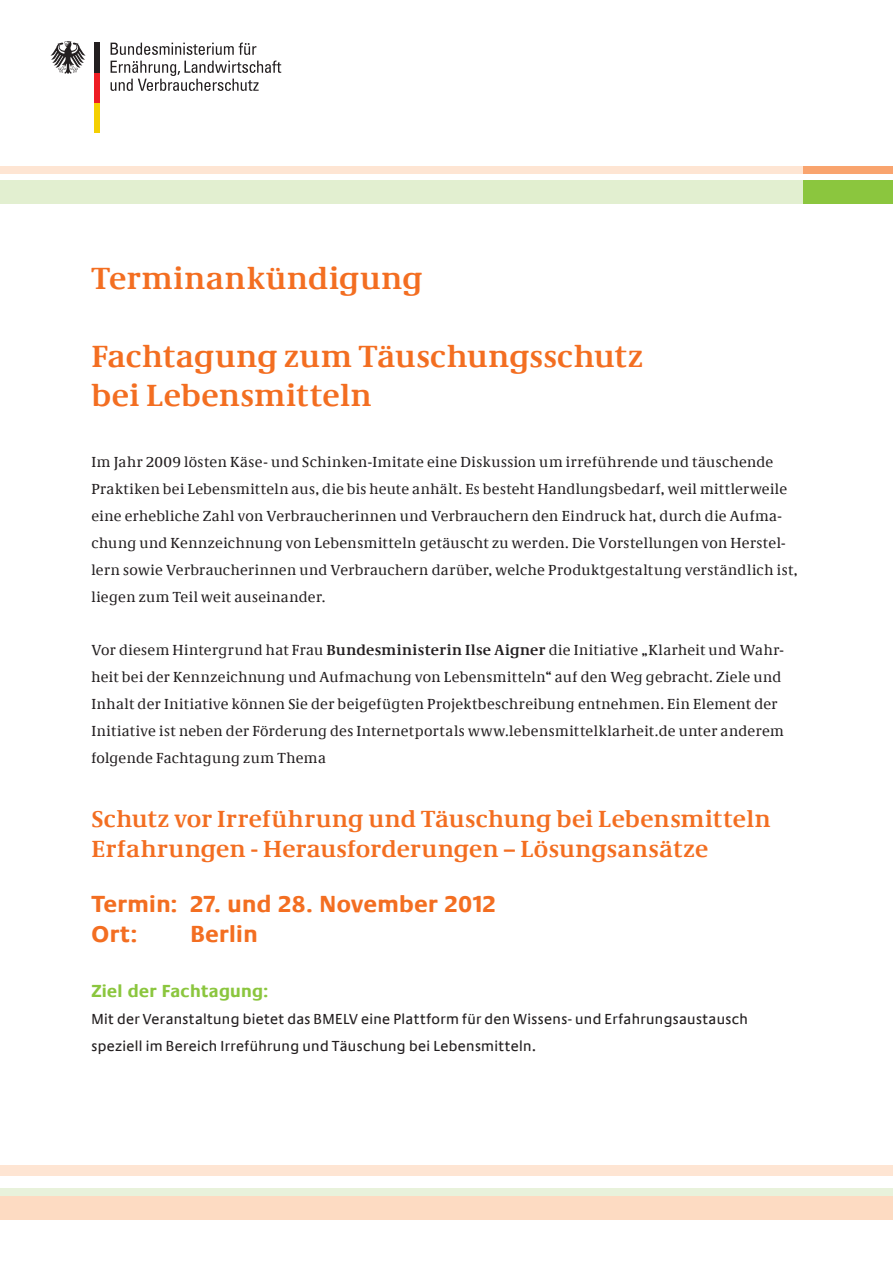
<style>
.page{position:relative;width:893px;height:1263px;background:#fff}
.page>*{position:absolute;margin:0;border:0;box-sizing:border-box;transform-origin:0 0}
.t1{font:700 31.5px/39.2px "Neue Demos";letter-spacing:.02em;color:#f36e21}
.t2{font:700 24px/30px "Neue Demos";letter-spacing:.02em;color:#f36e21}
.t3{font:700 24px/30px "Neue Praxis";letter-spacing:.02em;color:#f36e21}
.t4{font:700 18px "Neue Praxis";letter-spacing:.02em;color:#8bc63e}
.t5{font:15px/27px "Neue Demos";letter-spacing:.025em;color:#231f20}
.t6{font:15px/27px "Neue Praxis";letter-spacing:.025em;color:#231f20}
.s1{font-weight:700}
</style>
<div class="page">
<div style="left:0;top:1165px;width:893px;height:10px;background:#fee5d3"></div>
<div style="left:0;top:1188px;width:893px;height:8px;background:#e8f2db"></div>
<div style="left:0;top:1196px;width:893px;height:24px;background:#fddbc2"></div>
<div style="left:0;top:166px;width:893px;height:7px;background:#fee5d3"></div>
<div style="left:0;top:181px;width:893px;height:23px;background:#e2efd0"></div>
<div style="left:804px;top:166px;width:89px;height:7px;background:#f9a46e"></div>
<div style="left:804px;top:181px;width:89px;height:23px;background:#8bc63e"></div>
<div style="left:95px;top:103px;width:5px;height:30px;background:#f4cf02"></div>
<div style="left:95px;top:73px;width:5px;height:30px;background:#ee1d23"></div>
<div style="left:95px;top:43px;width:5px;height:30px;background:#231f20"></div>
<svg style="left:51px;top:41px;width:35px;height:33px"></svg>
<svg style="left:111px;top:43px;width:145px;height:12px"></svg>
<svg style="left:111px;top:61px;width:170px;height:30px"></svg>
<h1 class="t1" style="left:91px;top:258px;width:332px">Terminankündigung</h1>
<h1 class="t1" style="left:91px;top:336px;width:553px">Fachtagung zum Täuschungsschutz bei Lebensmitteln</h1>
<p class="t5" style="left:91px;top:448px;width:708px">Im Jahr 2009 lösten Käse- und Schinken-Imitate eine Diskussion um irreführende und täuschende Praktiken bei Lebensmitteln aus, die bis heute anhält. Es besteht Handlungsbedarf, weil mittlerweile eine erhebliche Zahl von Verbraucherinnen und Verbrauchern den Eindruck hat, durch die Aufma&shy;chung und Kennzeichnung von Lebensmitteln getäuscht zu werden. Die Vorstellungen von Herstel&shy;lern sowie Verbraucherinnen und Verbrauchern darüber, welche Produktgestaltung verständlich ist, liegen zum Teil weit auseinander.</p>
<p class="t5" style="left:91px;top:636px;width:694px">Vor diesem Hintergrund hat Frau <span class="s1">Bundesministerin Ilse Aigner</span> die Initiative „Klarheit und Wahr&shy;heit bei der Kennzeichnung und Aufmachung von Lebensmitteln“ auf den Weg gebracht. Ziele und Inhalt der Initiative können Sie der beigefügten Projektbeschreibung entnehmen. Ein Element der Initiative ist neben der Förderung des Internetportals www.lebensmittelklarheit.de unter anderem folgende Fachtagung zum Thema</p>
<h2 class="t2" style="left:91px;top:803px;width:681px">Schutz vor Irreführung und Täuschung bei Lebensmitteln<br>Erfahrungen - Herausforderungen – Lösungsansätze</h2>
<h2 class="t3" style="left:91px;top:889px;width:406px">Termin: 27. und 28. November 2012<br>Ort:</h2>
<h2 class="t3" style="left:190px;top:919px;width:69px">Berlin</h2>
<p class="t4" style="left:91px;top:980px;width:178px">Ziel der Fachtagung:</p>
<p class="t6" style="left:91px;top:1005px;width:658px">Mit der Veranstaltung bietet das BMELV eine Plattform für den Wissens- und Erfahrungsaustausch speziell im Bereich Irreführung und Täuschung bei Lebensmitteln.</p>
</div>
